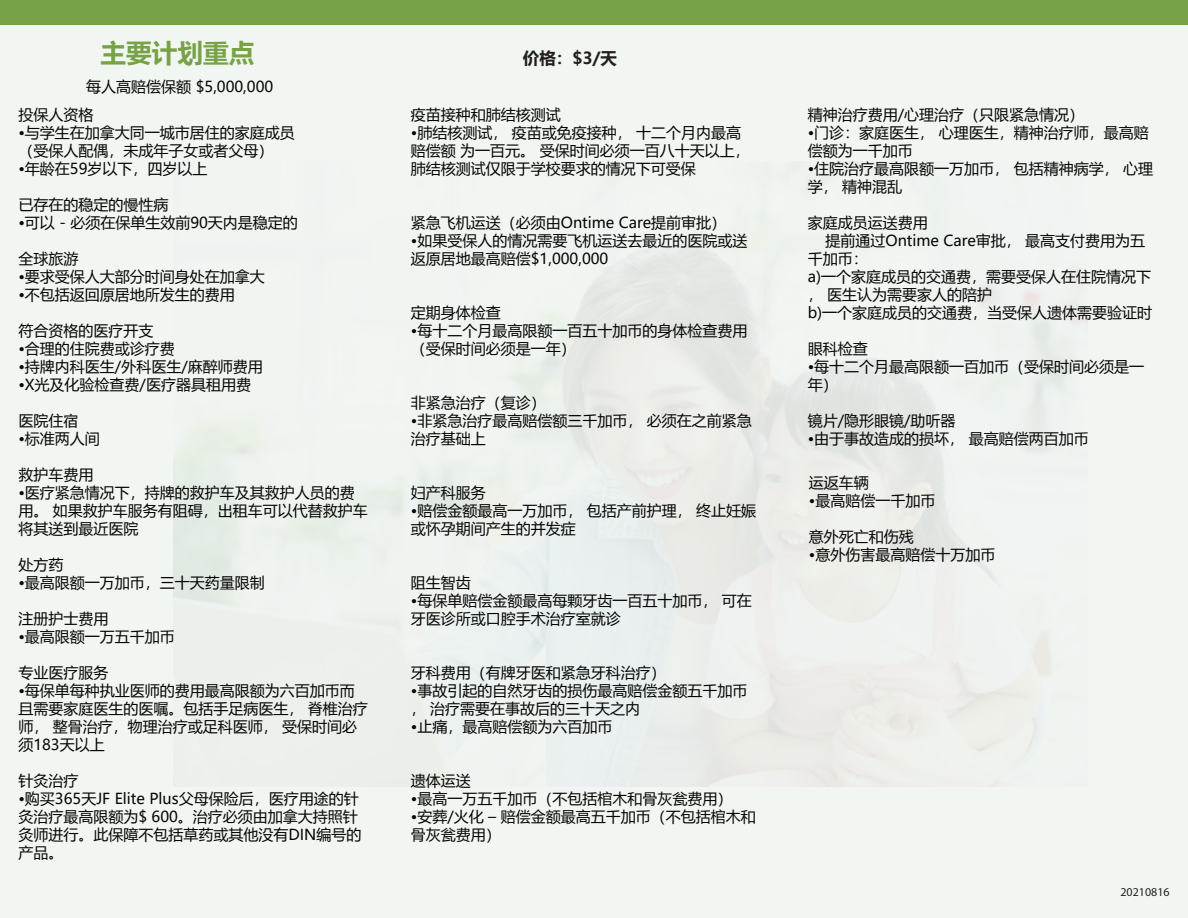
<style>
.page{position:relative;width:1188px;height:918px;background:#fff}
.page>*{position:absolute;margin:0;border:0;box-sizing:border-box;transform-origin:0 0}
.t1{font:700 25.65px "Microsoft Ya Hei";letter-spacing:.005em;color:#77a245}
.t2{font:700 16.5px "Microsoft Ya Hei";color:#231f20}
.t3{font:15px/18px "Microsoft Ya Hei";color:#050504}
.t4{font:12px "Myriad Pro";color:#231f20}
.t5{font:11.85px "Myriad Pro";color:#050504}
</style>
<div class="page">
<div style="left:0;top:0;width:1188px;height:918px;background:linear-gradient(to right,#f0f4f0,#eef2ef)"></div>
<div style="left:0;top:0;width:1188px;height:24px;background:#77a245"></div>
<h1 class="t1" style="left:100px;top:34px;width:156px">主要计划重点</h1>
<p class="t3" style="left:86px;top:77px;width:188px">每人高赔偿保额 $5,000,000</p>
<p class="t3" style="left:18px;top:105px;width:77px">投保人资格</p>
<p class="t3" style="left:18px;top:123px;width:278px">•与学生在加拿大同一城市居住的家庭成员（受保人配偶，未成年子女或者父母）</p>
<p class="t3" style="left:18px;top:159px;width:191px">•年龄在59岁以下，四岁以上</p>
<p class="t3" style="left:18px;top:195px;width:152px">已存在的稳定的慢性病</p>
<p class="t3" style="left:18px;top:213px;width:281px">•可以 - 必须在保单生效前90天内是稳定的</p>
<p class="t3" style="left:18px;top:249px;width:62px">全球旅游</p>
<p class="t3" style="left:18px;top:267px;width:248px">•要求受保人大部分时间身处在加拿大</p>
<p class="t3" style="left:18px;top:285px;width:218px">•不包括返回原居地所发生的费用</p>
<p class="t3" style="left:18px;top:321px;width:137px">符合资格的医疗开支</p>
<p class="t3" style="left:18px;top:339px;width:158px">•合理的住院费或诊疗费</p>
<p class="t3" style="left:18px;top:357px;width:246px">•持牌内科医生/外科医生/麻醉师费用</p>
<p class="t3" style="left:18px;top:375px;width:234px">•X光及化验检查费/医疗器具租用费</p>
<p class="t3" style="left:18px;top:411px;width:62px">医院住宿</p>
<p class="t3" style="left:18px;top:429px;width:83px">•标准两人间</p>
<p class="t3" style="left:18px;top:465px;width:77px">救护车费用</p>
<p class="t3" style="left:18px;top:483px;width:351px">•医疗紧急情况下，持牌的救护车及其救护人员的费用。 如果救护车服务有阻碍，出租车可以代替救护车将其送到最近医院</p>
<p class="t3" style="left:18px;top:555px;width:47px">处方药</p>
<p class="t3" style="left:18px;top:573px;width:248px">•最高限额一万加币，三十天药量限制</p>
<p class="t3" style="left:18px;top:609px;width:92px">注册护士费用</p>
<p class="t3" style="left:18px;top:627px;width:158px">•最高限额一万五千加币</p>
<p class="t3" style="left:18px;top:663px;width:92px">专业医疗服务</p>
<p class="t3" style="left:18px;top:681px;width:351px">•每保单每种执业医师的费用最高限额为六百加币而且需要家庭医生的医嘱。包括手足病医生， 脊椎治疗师， 整骨治疗，物理治疗或足科医师， 受保时间必须183天以上</p>
<p class="t3" style="left:18px;top:771px;width:62px">针灸治疗</p>
<p class="t3" style="left:18px;top:789px;width:345px">•购买365天JF Elite Plus父母保险后，医疗用途的针灸治疗最高限额为$ 600。治疗必须由加拿大持照针灸师进行。此保障不包括草药或其他没有DIN编号的产品。</p>
<p class="t5" style="left:321px;top:677px;width:5px">-</p>
<p class="t2" style="left:523px;top:47px;width:96px">价格：$3/天</p>
<p class="t3" style="left:411px;top:105px;width:151px">疫苗接种和肺结核测试</p>
<p class="t3" style="left:411px;top:123px;width:340px">•肺结核测试， 疫苗或免疫接种， 十二个月内最高赔偿额 为一百元。 受保时间必须一百八十天以上，肺结核测试仅限于学校要求的情况下可受保</p>
<p class="t3" style="left:411px;top:213px;width:317px">紧急飞机运送（必须由Ontime Care提前审批）</p>
<p class="t3" style="left:411px;top:231px;width:338px">•如果受保人的情况需要飞机运送去最近的医院或送返原居地最高赔偿$1,000,000</p>
<p class="t3" style="left:411px;top:303px;width:91px">定期身体检查</p>
<p class="t3" style="left:411px;top:321px;width:338px">•每十二个月最高限额一百五十加币的身体检查费用（受保时间必须是一年）</p>
<p class="t3" style="left:411px;top:393px;width:136px">非紧急治疗（复诊）</p>
<p class="t3" style="left:411px;top:411px;width:343px">•非紧急治疗最高赔偿额三千加币， 必须在之前紧急治疗基础上</p>
<p class="t3" style="left:411px;top:483px;width:76px">妇产科服务</p>
<p class="t3" style="left:411px;top:501px;width:347px">•赔偿金额最高一万加币， 包括产前护理， 终止妊娠或怀孕期间产生的并发症</p>
<p class="t3" style="left:411px;top:573px;width:61px">阻生智齿</p>
<p class="t3" style="left:411px;top:591px;width:343px">•每保单赔偿金额最高每颗牙齿一百五十加币， 可在牙医诊所或口腔手术治疗室就诊</p>
<p class="t3" style="left:411px;top:663px;width:256px">牙科费用（有牌牙医和紧急牙科治疗）</p>
<p class="t3" style="left:411px;top:681px;width:338px">•事故引起的自然牙齿的损伤最高赔偿金额五千加币， 治疗需要在事故后的三十天之内</p>
<p class="t3" style="left:411px;top:717px;width:203px">•止痛，最高赔偿额为六百加币</p>
<p class="t3" style="left:411px;top:771px;width:61px">遗体运送</p>
<p class="t3" style="left:411px;top:789px;width:323px">•最高一万五千加币（不包括棺木和骨灰瓮费用）</p>
<p class="t3" style="left:411px;top:807px;width:346px">•安葬/火化 – 赔偿金额最高五千加币（不包括棺木和骨灰瓮费用）</p>
<p class="t3" style="left:808px;top:105px;width:278px">精神治疗费用/心理治疗（只限紧急情况）</p>
<p class="t3" style="left:808px;top:123px;width:343px">•门诊：家庭医生， 心理医生，精神治疗师，最高赔偿额为一千加币</p>
<p class="t3" style="left:808px;top:159px;width:347px">•住院治疗最高限额一万加币， 包括精神病学， 心理学， 精神混乱</p>
<p class="t3" style="left:808px;top:213px;width:121px">家庭成员运送费用</p>
<p class="t3" style="left:825px;top:231px;width:321px">提前通过Ontime Care审批， 最高支付费用为五</p>
<p class="t3" style="left:808px;top:249px;width:61px">千加币：</p>
<p class="t3" style="left:808px;top:267px;width:345px">a)一个家庭成员的交通费，需要受保人在住院情况下</p>
<p class="t3" style="left:808px;top:285px;width:186px">， 医生认为需要家人的陪护</p>
<p class="t3" style="left:808px;top:303px;width:346px">b)一个家庭成员的交通费，当受保人遗体需要验证时</p>
<p class="t3" style="left:808px;top:339px;width:61px">眼科检查</p>
<p class="t3" style="left:808px;top:357px;width:338px">•每十二个月最高限额一百加币（受保时间必须是一年）</p>
<p class="t3" style="left:808px;top:411px;width:149px">镜片/隐形眼镜/助听器</p>
<p class="t3" style="left:808px;top:429px;width:283px">•由于事故造成的损坏， 最高赔偿两百加币</p>
<p class="t3" style="left:809px;top:473px;width:61px">运返车辆</p>
<p class="t3" style="left:809px;top:491px;width:128px">•最高赔偿一千加币</p>
<p class="t3" style="left:809px;top:527px;width:106px">意外死亡和伤残</p>
<p class="t3" style="left:809px;top:545px;width:188px">•意外伤害最高赔偿十万加币</p>
<p class="t4" style="left:1120px;top:884px;width:51px">20210816</p>
</div>
